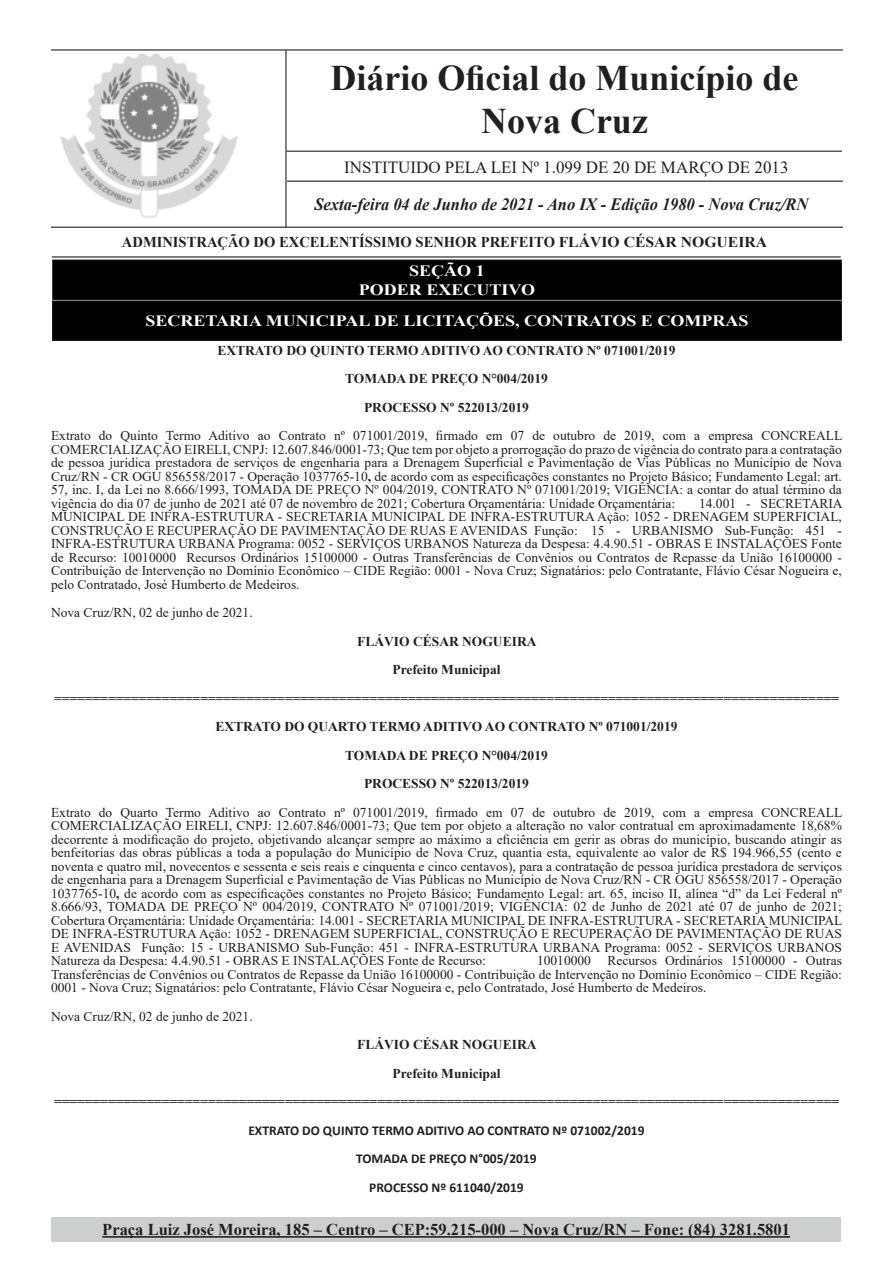
<style>
.page{position:relative;width:893px;height:1263px;background:#fff}
.page>*{position:absolute;margin:0;border:0;box-sizing:border-box;transform-origin:0 0}
.t1{font:700 36px/43.2px "Times New Roman";color:#231f20;text-align:center}
.t2{font:italic 700 17.25px "Times New Roman";color:#231f20;scale:.95 1}
.t3{font:16.95px "Times New Roman";color:#231f20}
.t4{font:700 16.5px "Times New Roman";color:#231f20}
.t5{font:700 15.75px "Times New Roman";color:#fff;scale:1.14 1}
.t6{font:700 15px "Times New Roman";color:#231f20}
.t7{font:13.5px/13.5px "Times New Roman";color:#231f20;text-align:justify}
.t8{font:700 13.5px "Times New Roman";color:#231f20}
.t9{font:700 13.5px "Calibri";color:#231f20}
.s1{font-weight:700}
</style>
<div class="page">
<img style="left:54px;top:53px;width:231px;height:174px">
<hr style="left:51px;top:49px;width:792px;height:2px;background:#231f20">
<hr style="left:51px;top:227px;width:792px;height:1px;background:#231f20">
<hr style="left:52px;top:256px;width:789px;height:1px;background:#231f20">
<hr style="left:285px;top:51px;width:2px;height:176px;background:#231f20">
<hr style="left:287px;top:151px;width:555px;height:1px;background:#231f20">
<hr style="left:287px;top:181px;width:556px;height:1px;background:#231f20">
<div style="left:51px;top:1217px;width:790px;height:25px;background:#cdced0"></div>
<hr style="left:102px;top:1236px;width:688px;height:2px;background:#231f20">
<div style="left:53px;top:260px;width:788px;height:39px;background:#000"></div>
<div style="left:52px;top:259px;width:790px;height:41px;border:1px solid #231f20"></div>
<div style="left:52px;top:301px;width:789px;height:39px;background:#000"></div>
<div style="left:52px;top:300px;width:790px;height:41px;border:1px solid #231f20"></div>
<p class="t1" style="left:330px;top:55px;width:470px">Diário Oficial do Município de<br>Nova Cruz</p>
<p class="t3" style="left:344px;top:155px;width:446px">INSTITUIDO PELA LEI Nº 1.099 DE 20 DE MARÇO DE 2013</p>
<p class="t2" style="left:314px;top:192px;width:521px">Sexta-feira 04 de Junho de 2021 - Ano IX - Edição 1980 - Nova Cruz/RN</p>
<p class="t6" style="left:122px;top:231px;width:647px">ADMINISTRAÇÃO DO EXCELENTÍSSIMO SENHOR PREFEITO FLÁVIO CÉSAR NOGUEIRA</p>
<p class="t5" style="left:409px;top:259px;width:68px">SEÇÃO 1</p>
<p class="t5" style="left:359px;top:278px;width:156px">PODER EXECUTIVO</p>
<p class="t5" style="left:145px;top:309px;width:530px">SECRETARIA MUNICIPAL DE LICITAÇÕES, CONTRATOS E COMPRAS</p>
<p class="t8" style="left:217px;top:340px;width:460px">EXTRATO DO QUINTO TERMO ADITIVO AO CONTRATO Nº 071001/2019</p>
<p class="t8" style="left:345px;top:369px;width:204px">TOMADA DE PREÇO N°004/2019</p>
<p class="t8" style="left:364px;top:397px;width:166px">PROCESSO Nº 522013/2019</p>
<p class="t7" style="left:51px;top:428px;width:793px">Extrato do Quinto Termo Aditivo ao Contrato nº 071001/2019, firmado em 07 de outubro de 2019, com a empresa CONCREALL COMERCIALIZAÇÃO EIRELI, CNPJ: 12.607.846/0001-73; Que tem por objeto a prorrogação do prazo de vigência do contrato para a contratação de pessoa jurídica prestadora de serviços de engenharia para a Drenagem Superficial e Pavimentação de Vias Públicas no Município de Nova Cruz/RN - CR OGU 856558/2017 - Operação 1037765-10<span class="s1">,</span> de acordo com as especificações constantes no Projeto Básico; Fundamento Legal: art.<br>57, inc. I, da Lei no 8.666/1993, TOMADA DE PREÇO Nº 004/2019, CONTRATO Nº 071001/2019; VIGÊNCIA: a contar do atual término da vigência do dia 07 de junho de 2021 até 07 de novembro de 2021; Cobertura Orçamentária: Unidade Orçamentária:</p>
<p class="t7" style="left:51px;top:496px;width:793px;text-indent:648px">14.001 - SECRETARIA MUNICIPAL DE INFRA-ESTRUTURA - SECRETARIA MUNICIPAL DE INFRA-ESTRUTURA Ação: 1052 - DRENAGEM SUPERFICIAL, CONSTRUÇÃO E RECUPERAÇÃO DE PAVIMENTAÇÃO DE RUAS E AVENIDAS Função: 15 - URBANISMO Sub-Função: 451 - INFRA-ESTRUTURA URBANA Programa: 0052 - SERVIÇOS URBANOS Natureza da Despesa: 4.4.90.51 - OBRAS E INSTALAÇÕES Fonte de Recurso: 10010000 Recursos Ordinários 15100000 - Outras Transferências de Convênios ou Contratos de Repasse da União 16100000 - Contribuição de Intervenção no Domínio Econômico – CIDE Região: 0001 - Nova Cruz; Signatários: pelo Contratante, Flávio César Nogueira e, pelo Contratado, José Humberto de Medeiros.</p>
<p class="t7" style="left:51px;top:605px;width:203px">Nova Cruz/RN, 02 de junho de 2021.</p>
<p class="t8" style="left:357px;top:631px;width:181px">FLÁVIO CÉSAR NOGUEIRA</p>
<p class="t8" style="left:392px;top:660px;width:110px">Prefeito Municipal</p>
<p class="t8" style="left:54px;top:688px;width:786px">======================================================================================================</p>
<p class="t8" style="left:215px;top:717px;width:464px">EXTRATO DO QUARTO TERMO ADITIVO AO CONTRATO Nº 071001/2019</p>
<p class="t8" style="left:345px;top:745px;width:204px">TOMADA DE PREÇO N°004/2019</p>
<p class="t8" style="left:364px;top:774px;width:166px">PROCESSO Nº 522013/2019</p>
<p class="t7" style="left:51px;top:805px;width:793px">Extrato do Quarto Termo Aditivo ao Contrato nº 071001/2019, firmado em 07 de outubro de 2019, com a empresa CONCREALL COMERCIALIZAÇÃO EIRELI, CNPJ: 12.607.846/0001-73; Que tem por objeto a alteração no valor contratual em aproximadamente 18,68% decorrente à modificação do projeto, objetivando alcançar sempre ao máximo a eficiência em gerir as obras do município, buscando atingir as benfeitorias das obras públicas a toda a população do Município de Nova Cruz, quantia esta, equivalente ao valor de R$ 194.966,55 (cento e noventa e quatro mil, novecentos e sessenta e seis reais e cinquenta e cinco centavos), para a contratação de pessoa jurídica prestadora de serviços de engenharia para a Drenagem Superficial e Pavimentação de Vias Públicas no Município de Nova Cruz/RN - CR OGU 856558/2017 - Operação 1037765-10<span class="s1">,</span> de acordo com as especificações constantes no Projeto Básico; Fundamento Legal: art. 65, inciso II, alínea “d” da Lei Federal nº 8.666/93, TOMADA DE PREÇO Nº 004/2019, CONTRATO Nº 071001/2019; VIGÊNCIA: 02 de Junho de 2021 até 07 de junho de 2021; Cobertura Orçamentária: Unidade Orçamentária: 14.001 - SECRETARIA MUNICIPAL DE INFRA-ESTRUTURA - SECRETARIA MUNICIPAL DE INFRA-ESTRUTURA Ação: 1052 - DRENAGEM SUPERFICIAL, CONSTRUÇÃO E RECUPERAÇÃO DE PAVIMENTAÇÃO DE RUAS E AVENIDAS Função: 15 - URBANISMO Sub-Função: 451 - INFRA-ESTRUTURA URBANA Programa: 0052 - SERVIÇOS URBANOS Natureza da Despesa: 4.4.90.51 - OBRAS E INSTALAÇÕES Fonte de Recurso:</p>
<p class="t7" style="left:51px;top:953px;width:792px;text-indent:486px">10010000 Recursos Ordinários 15100000 - Outras Transferências de Convênios ou Contratos de Repasse da União 16100000 - Contribuição de Intervenção no Domínio Econômico – CIDE Região:<br>0001 - Nova Cruz; Signatários: pelo Contratante, Flávio César Nogueira e, pelo Contratado, José Humberto de Medeiros.</p>
<p class="t7" style="left:51px;top:1009px;width:203px">Nova Cruz/RN, 02 de junho de 2021.</p>
<p class="t8" style="left:357px;top:1035px;width:181px">FLÁVIO CÉSAR NOGUEIRA</p>
<p class="t8" style="left:392px;top:1063px;width:110px">Prefeito Municipal</p>
<p class="t8" style="left:54px;top:1092px;width:786px">======================================================================================================</p>
<p class="t9" style="left:248px;top:1121px;width:398px">EXTRATO DO QUINTO TERMO ADITIVO AO CONTRATO Nº 071002/2019</p>
<p class="t9" style="left:356px;top:1149px;width:182px">TOMADA DE PREÇO N°005/2019</p>
<p class="t9" style="left:369px;top:1178px;width:156px">PROCESSO Nº 611040/2019</p>
<p class="t4" style="left:102px;top:1218px;width:689px">Praça Luiz José Moreira, 185 – Centro – CEP:59.215-000 – Nova Cruz/RN – Fone: (84) 3281.5801</p>
</div>
